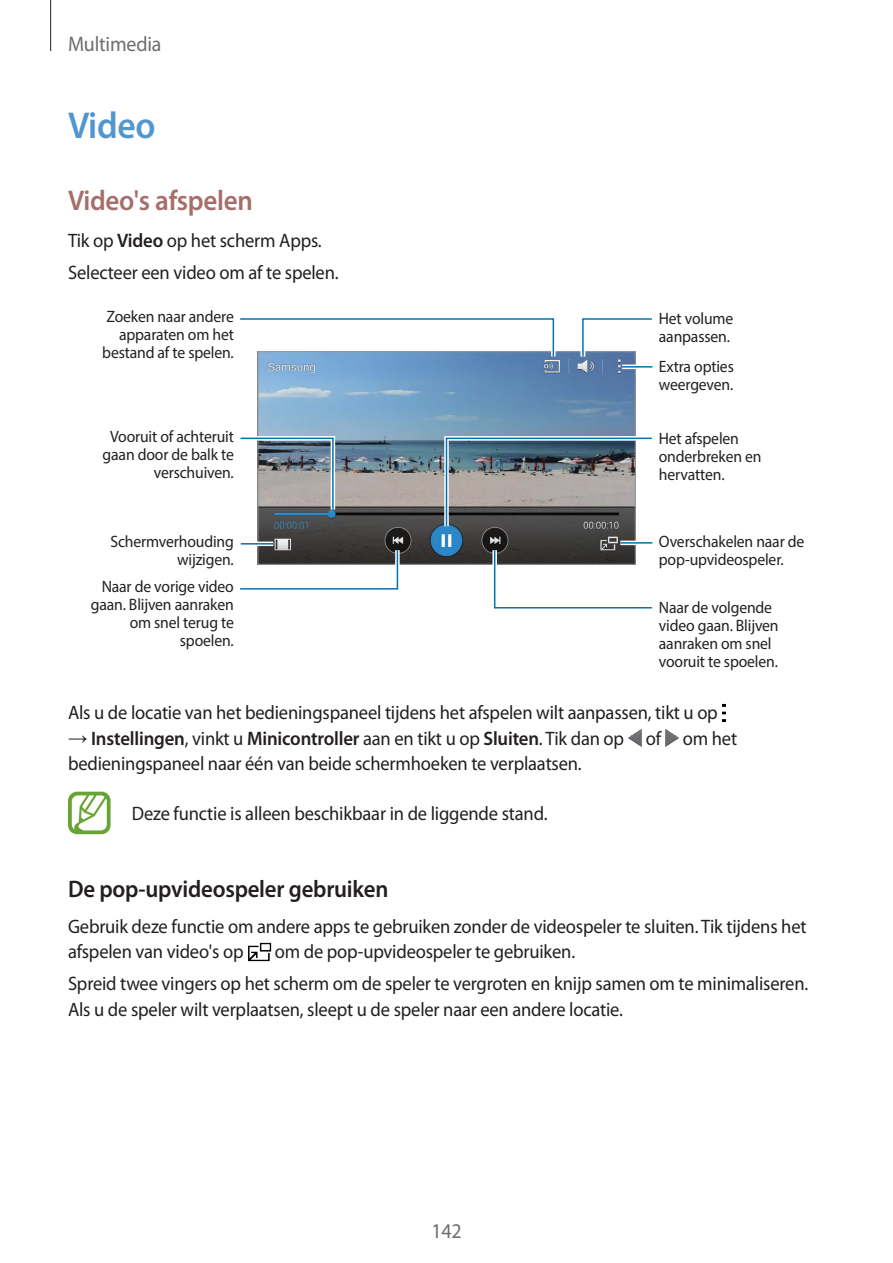
<style>
.page{position:relative;width:893px;height:1263px;background:#fff}
.page>*{position:absolute;margin:0;border:0;box-sizing:border-box;transform-origin:0 0}
.t1{font:600 37.5px "Myriad Pro";letter-spacing:-.01em;color:#5296d1;scale:.95 1}
.t2{font:600 28.5px "Myriad Pro";letter-spacing:-.01em;color:#a66e6a;scale:.95 1}
.t3{font:600 24px "Myriad Pro";letter-spacing:-.01em;color:#231f20;scale:.95 1}
.t4{font:21px "Myriad Pro";letter-spacing:-.01em;color:#6c6d70;scale:.95 1}
.t5{font:19.5px/32px "Myriad Pro";letter-spacing:-.01em;color:#231f20;scale:.95 1}
.t6{font:16.5px/18px "Myriad Pro";letter-spacing:-.01em;color:#231f20;scale:.95 1}
.s1{font-weight:600}
.s2{font-family:"Arial"}
</style>
<div class="page">
<hr style="left:50px;top:0;width:1px;height:51px;background:#231f20">
<svg style="left:257px;top:351px;width:379px;height:214px;background:#6b869e"></svg>
<svg style="left:240px;top:546px;width:162px;height:44px"></svg>
<svg style="left:442px;top:434px;width:210px;height:97px;background:#7e8489"></svg>
<svg style="left:240px;top:434px;width:97px;height:80px"></svg>
<hr style="left:622px;top:365px;width:30px;height:4px;background:#fff">
<hr style="left:622px;top:366px;width:30px;height:2px;background:#0073ae">
<hr style="left:620px;top:541px;width:32px;height:4px;background:#fff">
<hr style="left:620px;top:542px;width:32px;height:2px;background:#0073ae">
<hr style="left:241px;top:542px;width:32px;height:4px;background:#fff">
<hr style="left:241px;top:543px;width:32px;height:2px;background:#0073ae">
<svg style="left:578px;top:318px;width:74px;height:43px"></svg>
<svg style="left:490px;top:546px;width:162px;height:63px"></svg>
<svg style="left:240px;top:318px;width:318px;height:43px"></svg>
<img style="left:722px;top:703px;width:4px;height:19px">
<img style="left:628px;top:729px;width:14px;height:18px">
<img style="left:665px;top:729px;width:14px;height:18px">
<svg style="left:68px;top:792px;width:43px;height:42px"></svg>
<img style="left:248px;top:942px;width:23px;height:19px">
<p class="t4" style="left:68px;top:31px;width:100px">Multimedia</p>
<h1 class="t1" style="left:68px;top:101px;width:94px">Video</h1>
<h2 class="t2" style="left:68px;top:183px;width:196px">Video's afspelen</h2>
<p class="t5" style="left:68px;top:224px;width:286px">Tik op <span class="s1">Video</span> op het scherm Apps.<br>Selecteer een video om af te spelen.</p>
<p class="t6" style="left:102px;top:307px;width:140px;text-align:right">Zoeken naar andere apparaten om het bestand af te spelen.</p>
<p class="t6" style="left:103px;top:427px;width:140px;text-align:right">Vooruit of achteruit gaan door de balk te verschuiven.</p>
<p class="t6" style="left:110px;top:532px;width:131px;text-align:right">Schermverhouding wijzigen.</p>
<p class="t6" style="left:91px;top:577px;width:152px;text-align:right">Naar de vorige video gaan. Blijven aanraken om snel terug te spoelen.</p>
<p class="t6" style="left:659px;top:309px;width:80px">Het volume aanpassen.</p>
<p class="t6" style="left:659px;top:357px;width:80px">Extra opties weergeven.</p>
<p class="t6" style="left:659px;top:429px;width:110px">Het afspelen onderbreken en hervatten.</p>
<p class="t6" style="left:659px;top:532px;width:155px">Overschakelen naar de pop-upvideospeler.</p>
<p class="t6" style="left:659px;top:598px;width:128px">Naar de volgende video gaan. Blijven aanraken om snel vooruit te spoelen.</p>
<p class="t5" style="left:68px;top:696px;width:685px">Als u de locatie van het bedieningspaneel tijdens het afspelen wilt aanpassen, tikt u op</p>
<p class="t5" style="left:68px;top:725px;width:706px;line-height:25.5px"><span class="s2">→</span> <span class="s1">Instellingen</span>, vinkt u <span class="s1">Minicontroller</span> aan en tikt u op <span class="s1">Sluiten</span>. Tik dan op of om het bedieningspaneel naar één van beide schermhoeken te verplaatsen.</p>
<p class="t5" style="left:132px;top:797px;width:439px">Deze functie is alleen beschikbaar in de liggende stand.</p>
<p class="t3" style="left:68px;top:873px;width:339px">De pop-upvideospeler gebruiken</p>
<p class="t5" style="left:68px;top:913px;width:779px;line-height:25.5px">Gebruik deze functie om andere apps te gebruiken zonder de videospeler te sluiten. Tik tijdens het afspelen van video's op</p>
<p class="t5" style="left:68px;top:935px;width:781px;text-indent:207px">om de pop-upvideospeler te gebruiken.<br>Spreid twee vingers op het scherm om de speler te vergroten en knijp samen om te minimaliseren.</p>
<p class="t5" style="left:68px;top:993px;width:586px">Als u de speler wilt verplaatsen, sleept u de speler naar een andere locatie.</p>
<p class="t4" style="left:431px;top:1218px;width:33px">142</p>
</div>
